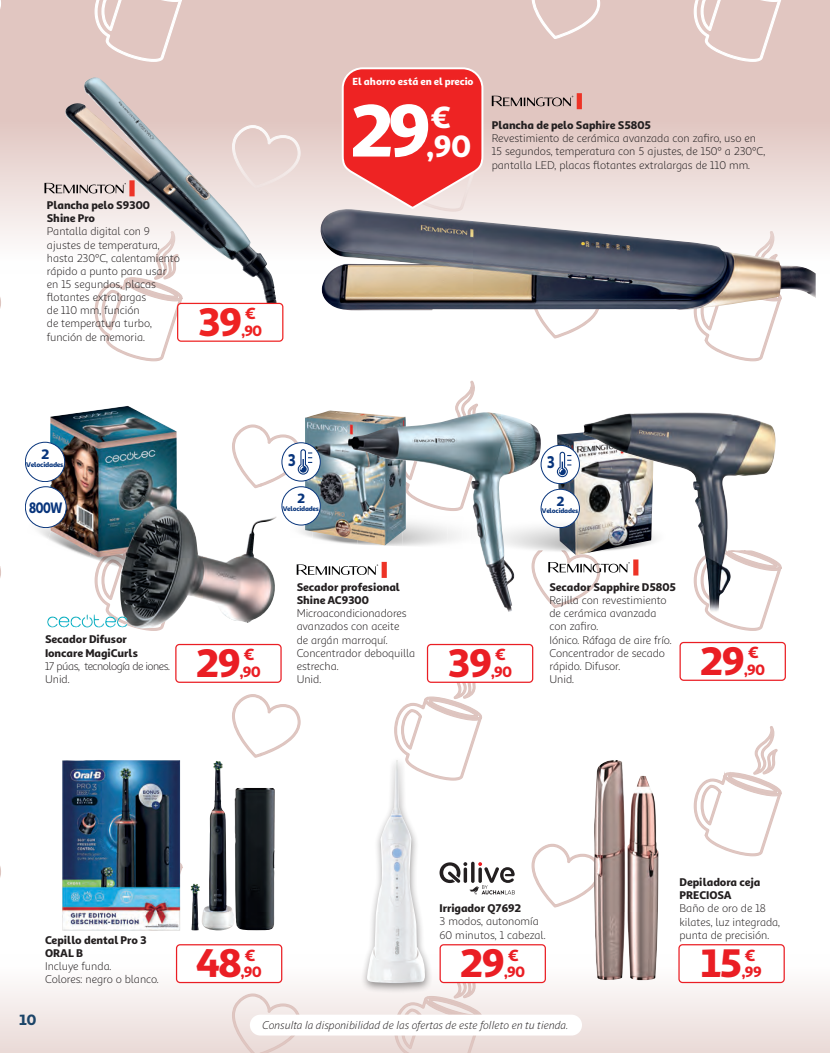
<style>
.page{position:relative;width:830px;height:1053px;background:#fff}
.page>*{position:absolute;margin:0;border:0;box-sizing:border-box;transform-origin:0 0}
.t1{font:900 74.62px "Sana Sans Alt";color:#fff}
.t2{font:900 40px "Sana Sans Alt";letter-spacing:-.05em;color:#ea1e24}
.t3{font:900 40px "Sana Sans Alt";color:#ee2323}
.t4{font:900 30.88px "Sana Sans Alt";color:#fff}
.t5{font:900 17.12px "Sana Sans Alt";color:#08357c;scale:.8 1}
.t6{font:900 16.25px "Sana Sans Alt";color:#ea1e24}
.t7{font:900 16.25px "Sana Sans Alt";color:#ee2323}
.t8{font:900 15.25px "Sana Sans Alt";color:#08357c;scale:.8 1}
.t9{font:900 15px "Sana Sans Alt";letter-spacing:-.03em;color:#ea1e24}
.t10{font:900 15px "Sana Sans Alt";color:#ee2323}
.t11{font:900 15px "Sana Sans Alt";color:#1c4569}
.t12{font:900 13.88px "Sana Sans Alt";color:#08357c}
.t13{font:900 13.5px "Sana Sans Alt";color:#08357c}
.Descriptivo_NORMAL{font:11.25px/13.1px "Sana Sans Alt";letter-spacing:-.005em;color:#231f20}
.Descriptivo_NORMAL-2{font:900 11.25px/13.1px "Sana Sans Alt";letter-spacing:-.005em;color:#231f20}
.t14{font:italic 11.25px "Sana Sans Alt";color:#231f20}
.Descriptivo_NORMAL-3{font:11.25px/13.1px "Sana Sans Alt";letter-spacing:-.045em;color:#231f20}
.t15{font:900 10.25px "Sana Sans Alt";color:#fff}
.t16{font:900 7px "Sana Sans Alt";letter-spacing:-.03em;color:#08357c}
.t17{font:900 6.75px "Sana Sans Alt";letter-spacing:-.03em;color:#08357c}
</style>
<div class="page">
<div style="left:0;top:954px;width:829px;height:98px;background:linear-gradient(to bottom,#fff,#eadbd8)"></div>
<svg style="left:0;top:297px;width:1px;height:12px"></svg>
<svg style="left:455px;top:380px;width:23px;height:32px"></svg>
<svg style="left:534px;top:310px;width:65px;height:29px"></svg>
<svg style="left:231px;top:992px;width:70px;height:60px;background:#eee1de"></svg>
<svg style="left:0;top:866px;width:1px;height:12px"></svg>
<svg style="left:0;top:566px;width:1px;height:12px"></svg>
<svg style="left:693px;top:726px;width:89px;height:130px"></svg>
<svg style="left:393px;top:954px;width:89px;height:98px"></svg>
<svg style="left:531px;top:843px;width:61px;height:65px"></svg>
<svg style="left:232px;top:694px;width:69px;height:64px"></svg>
<svg style="left:705px;top:561px;width:77px;height:70px"></svg>
<svg style="left:394px;top:643px;width:88px;height:137px"></svg>
<svg style="left:0;top:0;width:829px;height:273px;background:#decbc8"></svg>
<svg style="left:94px;top:230px;width:89px;height:132px"></svg>
<svg style="left:94px;top:0;width:89px;height:62px;background:#e4cdc9"></svg>
<svg style="left:0;top:0;width:2px;height:40px"></svg>
<svg style="left:693px;top:310px;width:85px;height:52px"></svg>
<svg style="left:231px;top:124px;width:70px;height:65px;background:#ead7d4"></svg>
<svg style="left:692px;top:0;width:90px;height:62px;background:#e4cdc8"></svg>
<div style="left:250px;top:1014px;width:331px;height:21px;background:#fff;border-radius:10px"></div>
<img style="left:319px;top:209px;width:496px;height:101px">
<svg style="left:340px;top:0;width:260px;height:212px;background:#e79e9b"></svg>
<img style="left:27px;top:516px;width:23px;height:23px">
<img style="left:50px;top:406px;width:227px;height:224px">
<div style="left:175px;top:644px;width:106px;height:38px;border:1px solid #ea1e24;border-radius:4px"></div>
<img style="left:47px;top:614px;width:80px;height:14px">
<div style="left:25px;top:442px;width:40px;height:39px;background:#fff;border-radius:50%"></div>
<div style="left:25px;top:442px;width:40px;height:40px;border:1px solid #08357c;border-radius:50%"></div>
<div style="left:25px;top:486px;width:41px;height:41px;background:#fff;border-radius:50%"></div>
<div style="left:25px;top:486px;width:41px;height:42px;border:1px solid #08357c;border-radius:50%"></div>
<img style="left:290px;top:522px;width:15px;height:13px">
<img style="left:305px;top:410px;width:42px;height:134px">
<div style="left:427px;top:644px;width:105px;height:38px;background:#fff;border-radius:4px"></div>
<div style="left:426px;top:644px;width:107px;height:38px;border:1px solid #ea1e24;border-radius:4px"></div>
<img style="left:347px;top:412px;width:194px;height:200px">
<div style="left:282px;top:442px;width:38px;height:39px;background:#fff;border-radius:50%"></div>
<div style="left:281px;top:442px;width:39px;height:39px;border:1px solid #08357c;border-radius:50%"></div>
<svg style="left:231px;top:424px;width:81px;height:65px"></svg>
<div style="left:282px;top:486px;width:38px;height:39px;background:#fff;border-radius:50%"></div>
<div style="left:281px;top:486px;width:39px;height:39px;border:1px solid #08357c;border-radius:50%"></div>
<svg style="left:296px;top:562px;width:90px;height:16px"></svg>
<div style="left:679px;top:642px;width:106px;height:38px;border:1px solid #ea1e24;border-radius:4px"></div>
<img style="left:557px;top:432px;width:25px;height:88px">
<img style="left:582px;top:412px;width:194px;height:200px">
<div style="left:541px;top:445px;width:38px;height:38px;background:#fff;border-radius:50%"></div>
<div style="left:540px;top:445px;width:39px;height:39px;border:1px solid #08357c;border-radius:50%"></div>
<svg style="left:556px;top:451px;width:15px;height:26px"></svg>
<div style="left:541px;top:489px;width:38px;height:38px;background:#fff;border-radius:50%"></div>
<div style="left:540px;top:489px;width:39px;height:39px;border:1px solid #08357c;border-radius:50%"></div>
<svg style="left:530px;top:552px;width:108px;height:56px"></svg>
<img style="left:494px;top:520px;width:150px;height:32px">
<img style="left:643px;top:526px;width:23px;height:21px">
<img style="left:471px;top:526px;width:23px;height:21px">
<img style="left:84px;top:77px;width:31px;height:47px">
<div style="left:177px;top:303px;width:106px;height:38px;background:#fff;border-radius:4px"></div>
<div style="left:177px;top:303px;width:106px;height:39px;border:1px solid #ee2323;border-radius:4px"></div>
<svg style="left:44px;top:180px;width:90px;height:16px"></svg>
<img style="left:62px;top:760px;width:213px;height:170px">
<div style="left:176px;top:944px;width:105px;height:38px;background:#fff;border-radius:4px"></div>
<div style="left:176px;top:944px;width:106px;height:39px;border:1px solid #ea1e24;border-radius:4px"></div>
<div style="left:360px;top:756px;width:73px;height:238px;background:#231f20;opacity:.49"></div>
<img style="left:366px;top:759px;width:59px;height:224px">
<div style="left:440px;top:944px;width:105px;height:38px;background:#fff;border-radius:4px"></div>
<div style="left:439px;top:944px;width:106px;height:39px;border:1px solid #ea1e24;border-radius:4px"></div>
<hr style="left:471px;top:861px;width:3px;height:21px;background:#231f20;border-radius:2px">
<svg style="left:439px;top:862px;width:75px;height:32px"></svg>
<img style="left:592px;top:760px;width:66px;height:221px">
<div style="left:678px;top:944px;width:105px;height:38px;background:#fff;border-radius:4px"></div>
<div style="left:678px;top:944px;width:106px;height:39px;border:1px solid #ea1e24;border-radius:4px"></div>
<p class="Descriptivo_NORMAL-2" style="left:47px;top:198px;width:105px">Plancha pelo S9300<br>Shine Pro</p>
<p class="Descriptivo_NORMAL" style="left:47px;top:224px;width:134px">Pantalla digital con 9 ajustes de temperatura, hasta 230ºC, calentamiento rápido a punto para usar en 15 segundos, placas flotantes extralargas<br>de 110 mm, función<br>de temperatura turbo, función de memoria.</p>
<h3 class="t7" style="left:245px;top:300px;width:12px">€</h3>
<h2 class="t3" style="left:197px;top:290px;width:46px">39</h2>
<h3 class="t10" style="left:241px;top:319px;width:23px">,90</h3>
<p class="t15" style="left:352px;top:74px;width:123px">El ahorro está en el precio</p>
<h1 class="t1" style="left:349px;top:71px;width:83px">29</h1>
<h3 class="t4" style="left:430px;top:92px;width:22px">€</h3>
<h3 class="t4" style="left:425px;top:121px;width:47px">,90</h3>
<p class="Descriptivo_NORMAL-2" style="left:491px;top:118px;width:161px">Plancha de pelo Saphire S5805</p>
<p class="Descriptivo_NORMAL" style="left:491px;top:131px;width:275px">Revestimiento de cerámica avanzada con zafiro, uso en<br>15 segundos, temperatura con 5 ajustes, de 150º a 230ºC, pantalla LED, placas flotantes extralargas de 110 mm.</p>
<p class="t12" style="left:41px;top:443px;width:10px">2</p>
<p class="t16" style="left:26px;top:459px;width:39px">Velocidades</p>
<p class="t8" style="left:29px;top:495px;width:43px">800W</p>
<p class="t5" style="left:287px;top:446px;width:12px">3</p>
<p class="t13" style="left:297px;top:488px;width:10px">2</p>
<p class="t17" style="left:282px;top:503px;width:38px">Velocidades</p>
<p class="Descriptivo_NORMAL-2" style="left:45px;top:632px;width:94px">Secador Difusor<br>Ioncare MagiCurls</p>
<p class="Descriptivo_NORMAL-3" style="left:45px;top:658px;width:127px">17 púas, tecnología de iones.<br>Unid.</p>
<h3 class="t6" style="left:243px;top:641px;width:12px">€</h3>
<h2 class="t2" style="left:195px;top:631px;width:47px">29</h2>
<h3 class="t9" style="left:239px;top:660px;width:23px">, 90</h3>
<p class="Descriptivo_NORMAL-2" style="left:296px;top:579px;width:105px">Secador profesional<br>Shine AC9300</p>
<p class="Descriptivo_NORMAL" style="left:296px;top:606px;width:120px">Microacondicionadores avanzados con aceite<br>de argán marroquí.<br>Concentrador deboquilla estrecha.<br>Unid.</p>
<p class="t5" style="left:546px;top:449px;width:12px">3</p>
<p class="t13" style="left:556px;top:490px;width:10px">2</p>
<p class="t17" style="left:541px;top:505px;width:38px">Velocidades</p>
<h3 class="t6" style="left:494px;top:641px;width:12px">€</h3>
<h2 class="t2" style="left:447px;top:631px;width:46px">39</h2>
<h3 class="t9" style="left:490px;top:660px;width:23px">,90</h3>
<p class="Descriptivo_NORMAL-2" style="left:549px;top:579px;width:128px">Secador Sapphire D5805</p>
<p class="Descriptivo_NORMAL" style="left:549px;top:593px;width:124px">Rejilla con revestimiento de cerámica avanzada con zafiro.<br>Iónico. Ráfaga de aire frío.<br>Concentrador de secado rápido. Difusor.<br>Unid.</p>
<h3 class="t6" style="left:747px;top:639px;width:12px">€</h3>
<h2 class="t2" style="left:699px;top:629px;width:47px">29</h2>
<h3 class="t9" style="left:743px;top:658px;width:23px">,90</h3>
<p class="Descriptivo_NORMAL-2" style="left:45px;top:932px;width:103px">Cepillo dental Pro 3<br>ORAL B</p>
<p class="Descriptivo_NORMAL" style="left:45px;top:958px;width:115px">Incluye funda.<br>Colores: negro o blanco.</p>
<h3 class="t11" style="left:19px;top:1008px;width:19px">10</h3>
<p class="Descriptivo_NORMAL-2" style="left:439px;top:900px;width:83px">Irrigador Q7692</p>
<p class="Descriptivo_NORMAL" style="left:439px;top:914px;width:108px">3 modos, autonomía<br>60 minutos, 1 cabezal.</p>
<h3 class="t6" style="left:244px;top:941px;width:12px">€</h3>
<h2 class="t2" style="left:196px;top:931px;width:47px">48</h2>
<h3 class="t9" style="left:240px;top:960px;width:23px">,90</h3>
<h3 class="t6" style="left:507px;top:941px;width:12px">€</h3>
<h2 class="t2" style="left:459px;top:931px;width:47px">29</h2>
<h3 class="t9" style="left:503px;top:960px;width:23px">,90</h3>
<p class="t14" style="left:262px;top:1016px;width:307px">Consulta la disponibilidad de las ofertas de este folleto en tu tienda.</p>
<p class="Descriptivo_NORMAL-2" style="left:679px;top:874px;width:82px">Depiladora ceja<br>PRECIOSA</p>
<p class="Descriptivo_NORMAL" style="left:679px;top:901px;width:102px">Baño de oro de 18 kilates, luz integrada, punta de precisión.</p>
<h3 class="t6" style="left:744px;top:941px;width:12px">€</h3>
<h2 class="t2" style="left:700px;top:931px;width:44px">15</h2>
<h3 class="t9" style="left:741px;top:960px;width:22px">, 99</h3>
</div>
